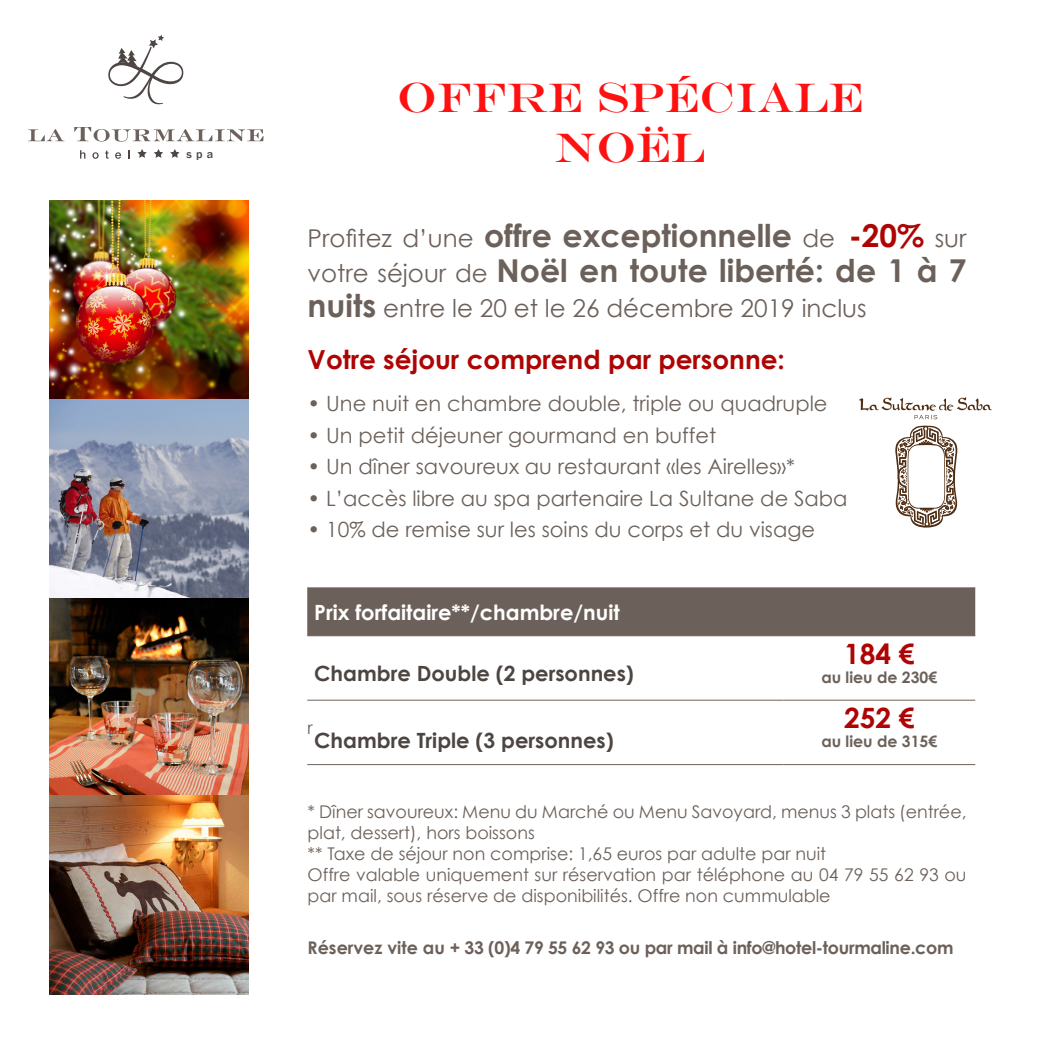
<style>
.page{position:relative;width:1042px;height:1042px;background:#fff}
.page>*{position:absolute;margin:0;border:0;box-sizing:border-box;transform-origin:0 0}
.t1{font:42px/50.4px "Engravers";color:#f11;text-align:center}
.t2{font:700 31.5px/35px "Century Gothic";color:#6c615a}
.t3{font:700 28px "Century Gothic";color:#ae0404}
.t4{font:700 26.25px "Century Gothic";color:#ae0404}
.t5{font:24.5px "Century Gothic";color:#6c615a}
.t6{font:21px "Century Gothic";color:#6c615a}
.t7{font:700 21px "Century Gothic";color:#4d4542}
.t8{font:700 21px "Century Gothic";color:#fff}
.t9{font:17.5px/21px "Century Gothic";color:#6c615a}
.t10{font:700 17.5px "Century Gothic";letter-spacing:-.015em;color:#6c615a}
.t11{font:700 15.75px "Century Gothic";color:#6c615a}
.t12{font:500 11.55px "Franklin Gothic";color:#4d4542;scale:1.04 1}
.s1{font-weight:400;font-size:24.5px}
.s2{color:#ae0404}
.s3{font-weight:700;font-size:31.5px}
</style>
<div class="page">
<svg style="left:28px;top:129px;width:36px;height:12px"></svg>
<svg style="left:74px;top:127px;width:189px;height:15px"></svg>
<svg style="left:108px;top:35px;width:75px;height:69px"></svg>
<svg style="left:80px;top:150px;width:5px;height:9px"></svg>
<svg style="left:92px;top:152px;width:7px;height:7px"></svg>
<svg style="left:105px;top:151px;width:4px;height:8px"></svg>
<svg style="left:115px;top:152px;width:6px;height:7px"></svg>
<svg style="left:137px;top:149px;width:10px;height:9px"></svg>
<svg style="left:154px;top:149px;width:9px;height:9px"></svg>
<svg style="left:170px;top:149px;width:9px;height:9px"></svg>
<img style="left:50px;top:201px;width:198px;height:793px">
<svg style="left:859px;top:397px;width:133px;height:22px"></svg>
<svg style="left:895px;top:425px;width:63px;height:102px"></svg>
<div style="left:307px;top:588px;width:668px;height:47px;background:#6c615a"></div>
<hr style="left:783px;top:587px;width:192px;height:1px;background:#6c615a">
<hr style="left:307px;top:635px;width:476px;height:1px;background:#6c615a">
<hr style="left:783px;top:635px;width:192px;height:1px;background:#6c615a">
<hr style="left:307px;top:700px;width:476px;height:1px;background:#6c615a">
<hr style="left:783px;top:700px;width:192px;height:1px;background:#6c615a">
<hr style="left:307px;top:764px;width:476px;height:1px;background:#6c615a">
<hr style="left:783px;top:764px;width:192px;height:1px;background:#6c615a">
<hr style="left:307px;top:587px;width:476px;height:1px;background:#6c615a">
<p class="t12" style="left:186px;top:147px;width:27px">spa</p>
<p class="t1" style="left:397px;top:71px;width:468px">OFFRE SPÉCIALE<br>NOËL</p>
<p class="t2" style="left:308px;top:217px;width:660px"><span class="s1">Profitez d’une</span> offre exceptionnelle <span class="s1">de</span> <span class="s2">-20%</span> <span class="s1">sur votre séjour de</span> Noël en toute liberté: de 1 à 7</p>
<p class="t5" style="left:308px;top:293px;width:560px"><span class="s3">nuits</span> entre le 20 et le 26 décembre 2019 inclus</p>
<p class="t4" style="left:308px;top:343px;width:479px">Votre séjour comprend par personne:</p>
<p class="t6" style="left:308px;top:391px;width:521px">• Une nuit en chambre double, triple ou quadruple</p>
<p class="t6" style="left:308px;top:422px;width:410px">• Un petit déjeuner gourmand en buffet</p>
<p class="t6" style="left:308px;top:454px;width:489px">• Un dîner savoureux au restaurant «les Airelles»*</p>
<p class="t6" style="left:308px;top:485px;width:541px">• L’accès libre au spa partenaire La Sultane de Saba</p>
<p class="t6" style="left:308px;top:517px;width:509px">• 10% de remise sur les soins du corps et du visage</p>
<p class="t8" style="left:314px;top:599px;width:307px">Prix forfaitaire**/chambre/nuit</p>
<p class="t7" style="left:314px;top:660px;width:321px">Chambre Double (2 personnes)</p>
<p class="t9" style="left:308px;top:716px;width:7px">r</p>
<p class="t7" style="left:314px;top:727px;width:301px">Chambre Triple (3 personnes)</p>
<p class="t3" style="left:844px;top:636px;width:72px">184 €</p>
<p class="t11" style="left:821px;top:667px;width:117px">au lieu de 230€</p>
<p class="t3" style="left:844px;top:700px;width:72px">252 €</p>
<p class="t11" style="left:821px;top:731px;width:117px">au lieu de 315€</p>
<p class="t9" style="left:308px;top:800px;width:660px">* Dîner savoureux: Menu du Marché ou Menu Savoyard, menus 3 plats (entrée, plat, dessert), hors boissons</p>
<p class="t9" style="left:308px;top:842px;width:520px">** Taxe de séjour non comprise: 1,65 euros par adulte par nuit</p>
<p class="t9" style="left:308px;top:863px;width:660px">Offre valable uniquement sur réservation par téléphone au 04 79 55 62 93 ou par mail, sous réserve de disponibilités. Offre non cummulable</p>
<p class="t10" style="left:308px;top:936px;width:647px">Réservez vite au + 33 (0)4 79 55 62 93 ou par mail à info@hotel-tourmaline.com</p>
</div>
